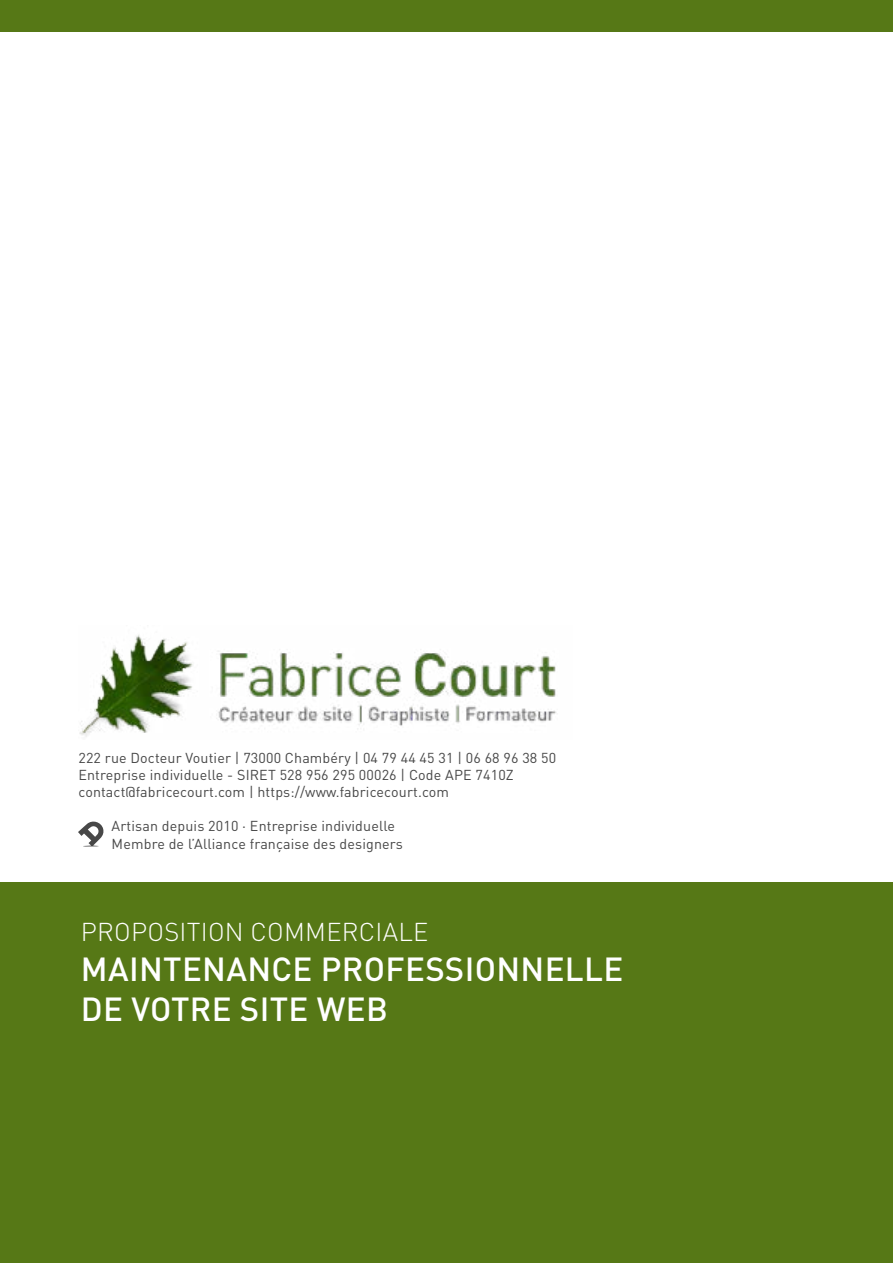
<style>
.page{position:relative;width:893px;height:1263px;background:#fff}
.page>*{position:absolute;margin:0;border:0;box-sizing:border-box;transform-origin:0 0}
.t1{font:500 33px/39.6px "DINOT";letter-spacing:.01em;color:#fff}
.t2{font:300 25.5px "DINOT";letter-spacing:.01em;color:#fff}
.t3{font:14.25px/17.1px "DINOT";letter-spacing:.01em;color:#474747}
</style>
<div class="page">
<div style="left:0;top:882px;width:893px;height:381px;background:#567816"></div>
<div style="left:0;top:0;width:893px;height:32px;background:#567816"></div>
<img style="left:79px;top:634px;width:478px;height:103px">
<svg style="left:78px;top:821px;width:26px;height:26px"></svg>
<p class="t3" style="left:78px;top:749px;width:479px">222 rue Docteur Voutier | 73000 Chambéry | 04 79 44 45 31 | 06 68 96 38 50<br>Entreprise individuelle - SIRET 528 956 295 00026 | Code APE 7410Z contact@fabricecourt.com | https://www.fabricecourt.com</p>
<p class="t3" style="left:112px;top:817px;width:293px">Artisan depuis 2010 · Entreprise individuelle<br>Membre de l’Alliance française des designers</p>
<h2 class="t2" style="left:81px;top:915px;width:349px">PROPOSITION COMMERCIALE</h2>
<h1 class="t1" style="left:81px;top:948px;width:544px">MAINTENANCE PROFESSIONNELLE<br>DE VOTRE SITE WEB</h1>
</div>
